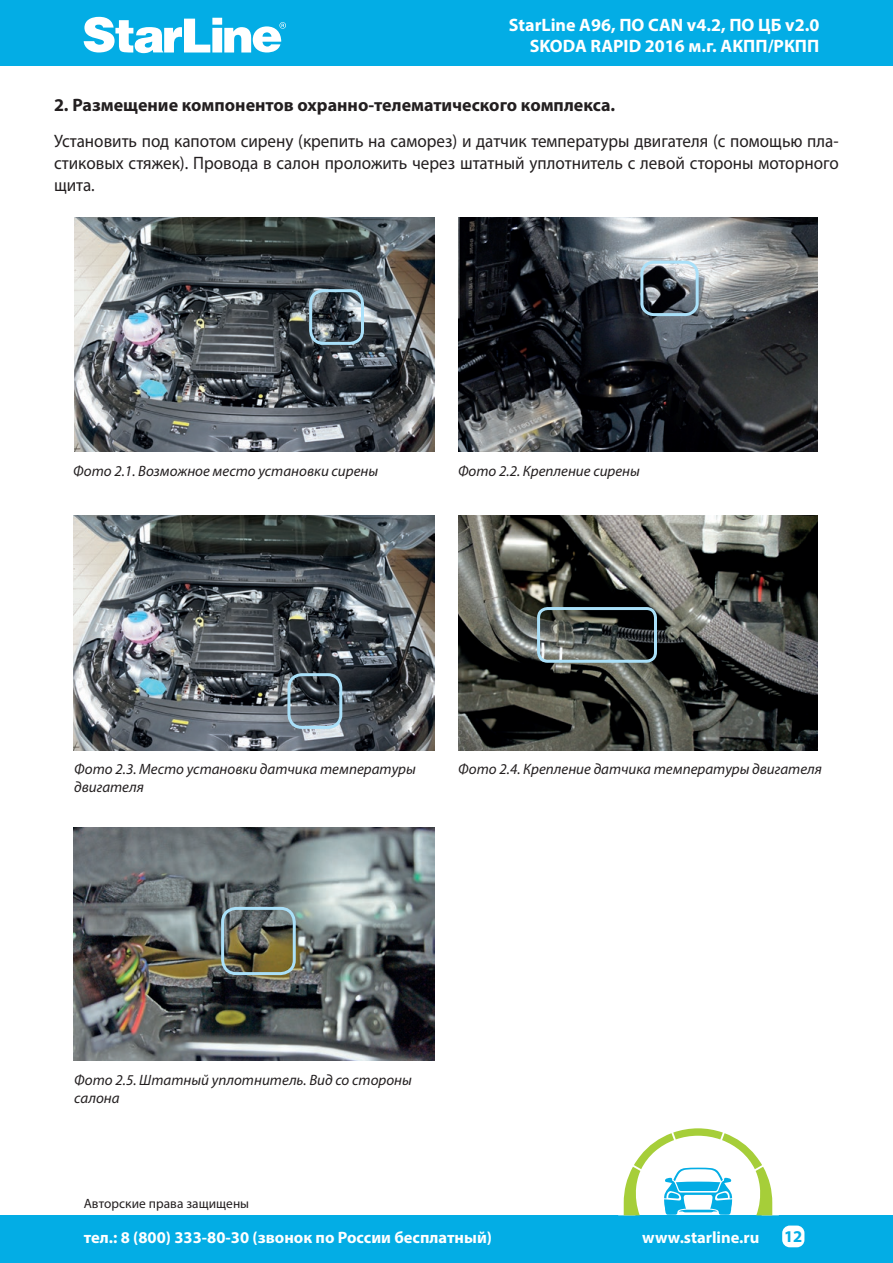
<style>
.page{position:relative;width:893px;height:1263px;background:#fff}
.page>*{position:absolute;margin:0;border:0;box-sizing:border-box;transform-origin:0 0}
.t1{font:18px/21.6px "Myriad Pro";color:#231f20;text-align:justify;scale:.95 1}
.t2{font:700 18px/21.6px "Myriad Pro";color:#fff;text-align:right}
.t3{font:700 18px "Myriad Pro";color:#231f20}
.t4{font:700 16.5px "Myriad Pro";color:#fff}
.t5{font:700 16.5px "Myriad Pro";color:#03ade5}
.t6{font:italic 15px/18px "Myriad Pro";color:#231f20}
.t7{font:13.5px "Myriad Pro";color:#231f20}
</style>
<div class="page">
<div style="left:0;top:0;width:893px;height:65px;background:#03ade5"></div>
<svg style="left:84px;top:17px;width:202px;height:36px"></svg>
<div style="left:0;top:1215px;width:893px;height:48px;background:#03ade5"></div>
<div style="left:782px;top:1225px;width:22px;height:22px;background:#fff;border-radius:8px"></div>
<svg style="left:623px;top:1128px;width:150px;height:87px"></svg>
<img style="left:74px;top:827px;width:360px;height:233px">
<img style="left:73px;top:516px;width:361px;height:234px">
<img style="left:458px;top:516px;width:359px;height:234px">
<img style="left:74px;top:217px;width:360px;height:234px">
<img style="left:458px;top:217px;width:360px;height:234px">
<div style="left:640px;top:261px;width:59px;height:55px;border:3px solid #aae0f9;border-radius:12px"></div>
<div style="left:287px;top:673px;width:55px;height:56px;border:3px solid #aae0f9;border-radius:13px"></div>
<div style="left:309px;top:289px;width:55px;height:56px;border:3px solid #aae0f9;border-radius:13px"></div>
<div style="left:537px;top:607px;width:120px;height:56px;border:3px solid #aae0f9;border-radius:9px"></div>
<div style="left:221px;top:907px;width:75px;height:68px;border:3px solid #aae0f9;border-radius:14px"></div>
<p class="t2" style="left:509px;top:13px;width:312px">StarLine А96, ПО CAN v4.2, ПО ЦБ v2.0<br>SKODA RAPID 2016 м.г. АКПП/РКПП</p>
<p class="t3" style="left:54px;top:94px;width:563px">2. Размещение компонентов охранно-телематического комплекса.</p>
<p class="t1" style="left:54px;top:130px;width:827px">Установить под капотом сирену (крепить на саморез) и датчик температуры двигателя (с помощью пла&shy;стиковых стяжек). Провода в салон проложить через штатный уплотнитель с левой стороны моторного щита.</p>
<p class="t6" style="left:73px;top:462px;width:306px">Фото 2.1. Возможное место установки сирены</p>
<p class="t6" style="left:458px;top:461px;width:183px">Фото 2.2. Крепление сирены</p>
<p class="t6" style="left:74px;top:760px;width:343px">Фото 2.3. Место установки датчика температуры двигателя</p>
<p class="t6" style="left:458px;top:759px;width:365px">Фото 2.4. Крепление датчика температуры двигателя</p>
<p class="t6" style="left:74px;top:1070px;width:339px">Фото 2.5. Штатный уплотнитель. Вид со стороны салона</p>
<p class="t7" style="left:84px;top:1195px;width:167px">Авторские права защищены</p>
<p class="t4" style="left:84px;top:1226px;width:410px">тел.: 8 (800) 333-80-30 (звонок по России бесплатный)</p>
<p class="t4" style="left:642px;top:1226px;width:119px">www.starline.ru</p>
<p class="t5" style="left:784px;top:1226px;width:20px">12</p>
</div>
